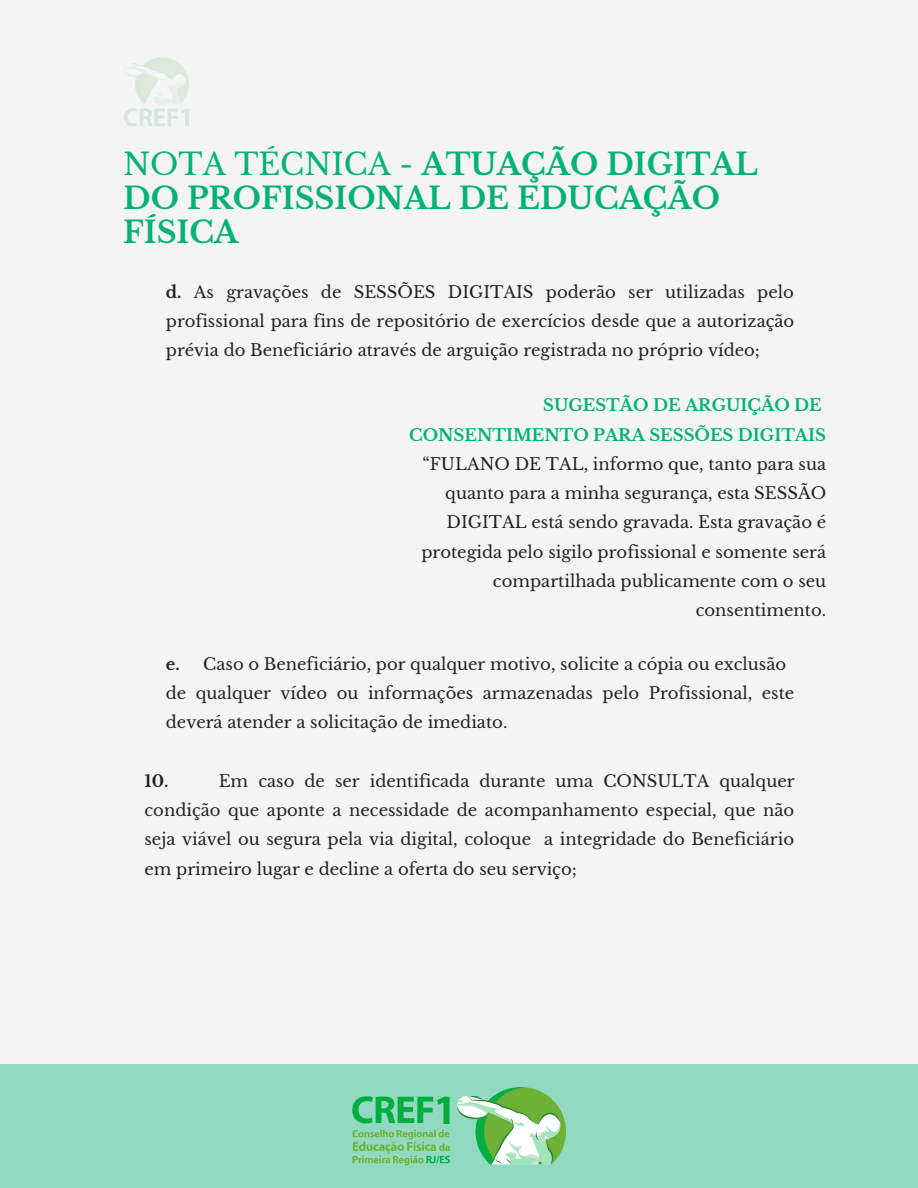
<style>
.page{position:relative;width:918px;height:1188px;background:#f4f4f4}
.page>*{position:absolute;margin:0;border:0;box-sizing:border-box;transform-origin:0 0}
.t1{font:700 30px/33.8px "Libre Baskerville";color:#00b274}
.t2{font:16.5px/29.2px "Libre Baskerville";color:#222;text-align:justify}
.t3{font:700 16.5px/29.2px "Libre Baskerville";color:#00b274;text-align:right}
.t4{font:700 16.5px "Libre Baskerville";color:#222}
.s1{font-weight:400}
.s2{font-weight:700}
</style>
<div class="page">
<div style="left:0;top:1064px;width:918px;height:124px;background:#91d9c0"></div>
<img style="left:353px;top:1088px;width:212px;height:77px">
<img style="left:124px;top:57px;width:65px;height:70px">
<h1 class="t1" style="left:123px;top:148px;width:636px"><span class="s1">NOTA TÉCNICA -</span> ATUAÇÃO DIGITAL<br>DO PROFISSIONAL DE EDUCAÇÃO<br>FÍSICA</h1>
<p class="t2" style="left:166px;top:277px;width:630px"><span class="s2">d.</span> As gravações de SESSÕES DIGITAIS poderão ser utilizadas pelo profissional para fins de repositório de exercícios desde que a autorização prévia do Beneficiário através de arguição registrada no próprio vídeo;</p>
<p class="t3" style="left:409px;top:391px;width:419px">SUGESTÃO DE ARGUIÇÃO DE<br>CONSENTIMENTO PARA SESSÕES DIGITAIS</p>
<p class="t2" style="left:421px;top:449px;width:406px;text-align:right">“FULANO DE TAL, informo que, tanto para sua quanto para a minha segurança, esta SESSÃO DIGITAL está sendo gravada. Esta gravação é protegida pelo sigilo profissional e somente será compartilhada publicamente com o seu consentimento.</p>
<p class="t2" style="left:166px;top:649px;width:630px;text-align:left"><span class="s2">e.</span> Caso o Beneficiário, por qualquer motivo, solicite a cópia ou exclusão de qualquer vídeo ou informações armazenadas pelo Profissional, este deverá atender a solicitação de imediato.</p>
<p class="t2" style="left:145px;top:766px;width:652px;text-indent:74px">Em caso de ser identificada durante uma CONSULTA qualquer condição que aponte a necessidade de acompanhamento especial, que não seja viável ou segura pela via digital, coloque a integridade do Beneficiário em primeiro lugar e decline a oferta do seu serviço;</p>
<p class="t4" style="left:145px;top:771px;width:25px">10.</p>
</div>
